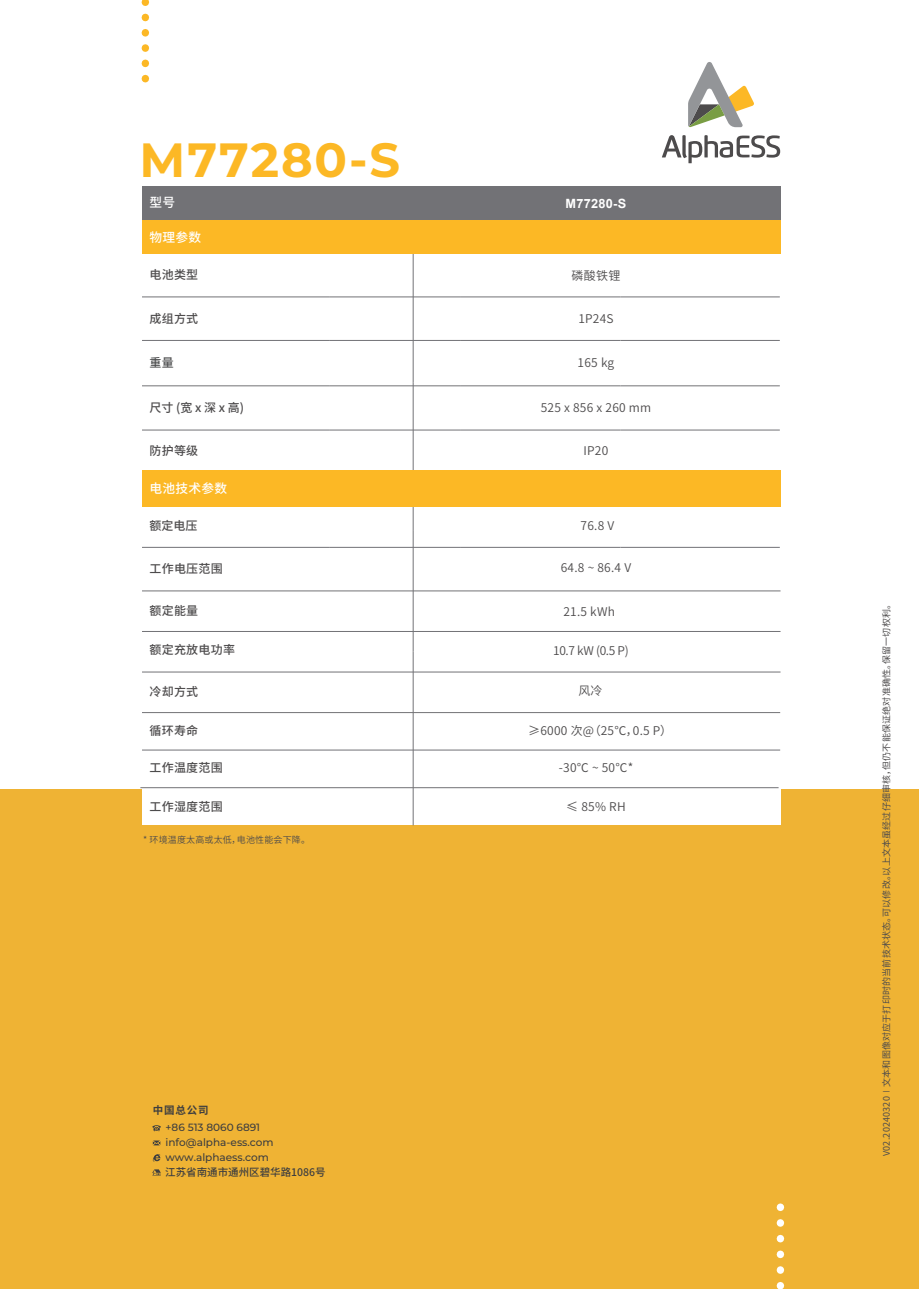
<style>
.page{position:relative;width:919px;height:1289px;background:#fff}
.page>*{position:absolute;margin:0;border:0;box-sizing:border-box;transform-origin:0 0}
.t1{font:700 48px "Montserrat";letter-spacing:.04em;color:#fcb825}
.t2{font:500 12.75px "Source Han Sans CN";letter-spacing:.02em;color:#fff}
.t3{font:700 12.75px "Arial";letter-spacing:.02em;color:#fff}
.t4{font:12px "Source Han Sans CN";letter-spacing:.02em;color:#4d4b4c}
.t5{font:500 12px "Source Han Sans CN";letter-spacing:.02em;color:#4d4b4c}
.t6{font:500 12px "Source Han Sans CN";color:#4b4c4d}
.t7{font:500 10.5px/15px "Montserrat";color:#3e3e3f}
.t8{font:500 10.5px "Source Han Sans CN";color:#3e3e3f}
.t9{font:700 10.5px "Source Han Sans CN";letter-spacing:.08em;color:#3e3e3f}
.t10{font:9px "Source Han Sans CN";letter-spacing:.02em;color:#4d4b4c}
.t11{font:9px "Source Han Sans CN";letter-spacing:.02em;color:#4d4b4c}
</style>
<div class="page">
<div style="left:0;top:789px;width:918px;height:499px;background:#efb334"></div>
<div style="left:142px;top:173px;width:638px;height:652px;background:#fff"></div>
<svg style="left:142px;top:2px;width:7px;height:81px"></svg>
<svg style="left:776px;top:1207px;width:8px;height:79px"></svg>
<svg style="left:688px;top:62px;width:66px;height:65px"></svg>
<svg style="left:662px;top:135px;width:118px;height:28px"></svg>
<svg style="left:152px;top:1125px;width:9px;height:6px"></svg>
<svg style="left:153px;top:1140px;width:7px;height:5px"></svg>
<svg style="left:152px;top:1154px;width:8px;height:7px"></svg>
<svg style="left:152px;top:1169px;width:9px;height:6px"></svg>
<hr style="left:142px;top:297px;width:188px;height:1px;background:#727276">
<hr style="left:330px;top:297px;width:131px;height:1px;background:#727276">
<hr style="left:461px;top:297px;width:159px;height:1px;background:#727276">
<hr style="left:620px;top:297px;width:159px;height:1px;background:#727276">
<hr style="left:142px;top:430px;width:188px;height:1px;background:#727276">
<hr style="left:330px;top:430px;width:131px;height:1px;background:#727276">
<hr style="left:461px;top:430px;width:159px;height:1px;background:#727276">
<hr style="left:620px;top:430px;width:159px;height:1px;background:#727276">
<hr style="left:142px;top:340px;width:188px;height:1px;background:#727276">
<hr style="left:330px;top:340px;width:131px;height:1px;background:#727276">
<hr style="left:461px;top:340px;width:159px;height:1px;background:#727276">
<hr style="left:620px;top:340px;width:159px;height:1px;background:#727276">
<hr style="left:142px;top:385px;width:188px;height:1px;background:#727276">
<hr style="left:330px;top:385px;width:131px;height:1px;background:#727276">
<hr style="left:461px;top:385px;width:159px;height:1px;background:#727276">
<hr style="left:620px;top:385px;width:159px;height:1px;background:#727276">
<hr style="left:142px;top:547px;width:188px;height:1px;background:#727276">
<hr style="left:330px;top:547px;width:131px;height:1px;background:#727276">
<hr style="left:461px;top:547px;width:159px;height:1px;background:#727276">
<hr style="left:620px;top:547px;width:159px;height:1px;background:#727276">
<hr style="left:142px;top:590px;width:638px;height:1px;background:#727276">
<hr style="left:142px;top:631px;width:638px;height:1px;background:#727276">
<hr style="left:142px;top:671px;width:638px;height:1px;background:#727276">
<hr style="left:142px;top:749px;width:638px;height:1px;background:#727276">
<hr style="left:142px;top:712px;width:638px;height:1px;background:#727276">
<hr style="left:413px;top:651px;width:1px;height:174px;background:#727276">
<hr style="left:413px;top:530px;width:1px;height:121px;background:#727276">
<hr style="left:413px;top:382px;width:1px;height:148px;background:#727276">
<hr style="left:413px;top:235px;width:1px;height:147px;background:#727276">
<div style="left:142px;top:470px;width:638px;height:37px;background:#fcb825"></div>
<div style="left:142px;top:186px;width:638px;height:35px;background:#727276"></div>
<div style="left:142px;top:220px;width:638px;height:34px;background:#fcb825"></div>
<hr style="left:140px;top:787px;width:638px;height:1px;background:#727276">
<h1 class="t1" style="left:139px;top:125px;width:262px">M77280-S</h1>
<p class="t2" style="left:149px;top:195px;width:27px">型号</p>
<p class="t3" style="left:565px;top:195px;width:62px">M77280-S</p>
<p class="t2" style="left:149px;top:230px;width:53px">物理参数</p>
<p class="t5" style="left:149px;top:268px;width:50px">电池类型</p>
<p class="t4" style="left:571px;top:269px;width:50px">磷酸铁锂</p>
<p class="t5" style="left:149px;top:311px;width:50px">成组方式</p>
<p class="t4" style="left:578px;top:311px;width:37px">1P24S</p>
<p class="t6" style="left:149px;top:356px;width:26px">重量</p>
<p class="t5" style="left:149px;top:401px;width:96px">尺寸 (宽 x 深 x 高)</p>
<p class="t5" style="left:149px;top:444px;width:50px">防护等级</p>
<p class="t2" style="left:149px;top:481px;width:79px">电池技术参数</p>
<p class="t5" style="left:149px;top:519px;width:49px">额定电压</p>
<p class="t5" style="left:149px;top:561px;width:75px">工作电压范围</p>
<p class="t5" style="left:149px;top:604px;width:50px">额定能量</p>
<p class="t5" style="left:149px;top:643px;width:87px">额定充放电功率</p>
<p class="t5" style="left:149px;top:685px;width:50px">冷却方式</p>
<p class="t5" style="left:149px;top:724px;width:50px">循环寿命</p>
<p class="t5" style="left:149px;top:761px;width:75px">工作温度范围</p>
<p class="t5" style="left:149px;top:800px;width:75px">工作湿度范围</p>
<p class="t11" style="left:143px;top:834px;width:169px">* 环境温度太高或太低，电池性能会下降。</p>
<p class="t9" style="left:153px;top:1103px;width:57px">中国总公司</p>
<p class="t7" style="left:165px;top:1119px;width:110px">+86 513 8060 6891 info@alpha-ess.com www.alphaess.com</p>
<p class="t8" style="left:165px;top:1166px;width:162px">江苏省南通市通州区碧华路1086号</p>
<p class="t4" style="left:577px;top:356px;width:38px">165 kg</p>
<p class="t4" style="left:540px;top:401px;width:112px">525 x 856 x 260 mm</p>
<p class="t4" style="left:583px;top:444px;width:26px">IP20</p>
<p class="t4" style="left:580px;top:519px;width:35px">76.8 V</p>
<p class="t4" style="left:560px;top:560px;width:72px">64.8 ~ 86.4 V</p>
<p class="t4" style="left:563px;top:604px;width:53px">21.5 kWh</p>
<p class="t4" style="left:553px;top:643px;width:77px">10.7 kW (0.5 P)</p>
<p class="t4" style="left:578px;top:684px;width:26px">风冷</p>
<p class="t4" style="left:528px;top:724px;width:145px">≥6000 次@（25℃，0.5 P）</p>
<p class="t4" style="left:558px;top:761px;width:76px">-30℃ ~ 50℃*</p>
<p class="t4" style="left:566px;top:800px;width:61px">≤ 85% RH</p>
<p class="t10" style="left:881px;top:1155px;width:557px;rotate:-90deg">V02.20240320∣文本和图像对应于打印时的当前技术状态。可以修改。以上文本虽经过仔细审核，但仍不能保证绝对准确性。保留一切权利。</p>
</div>
